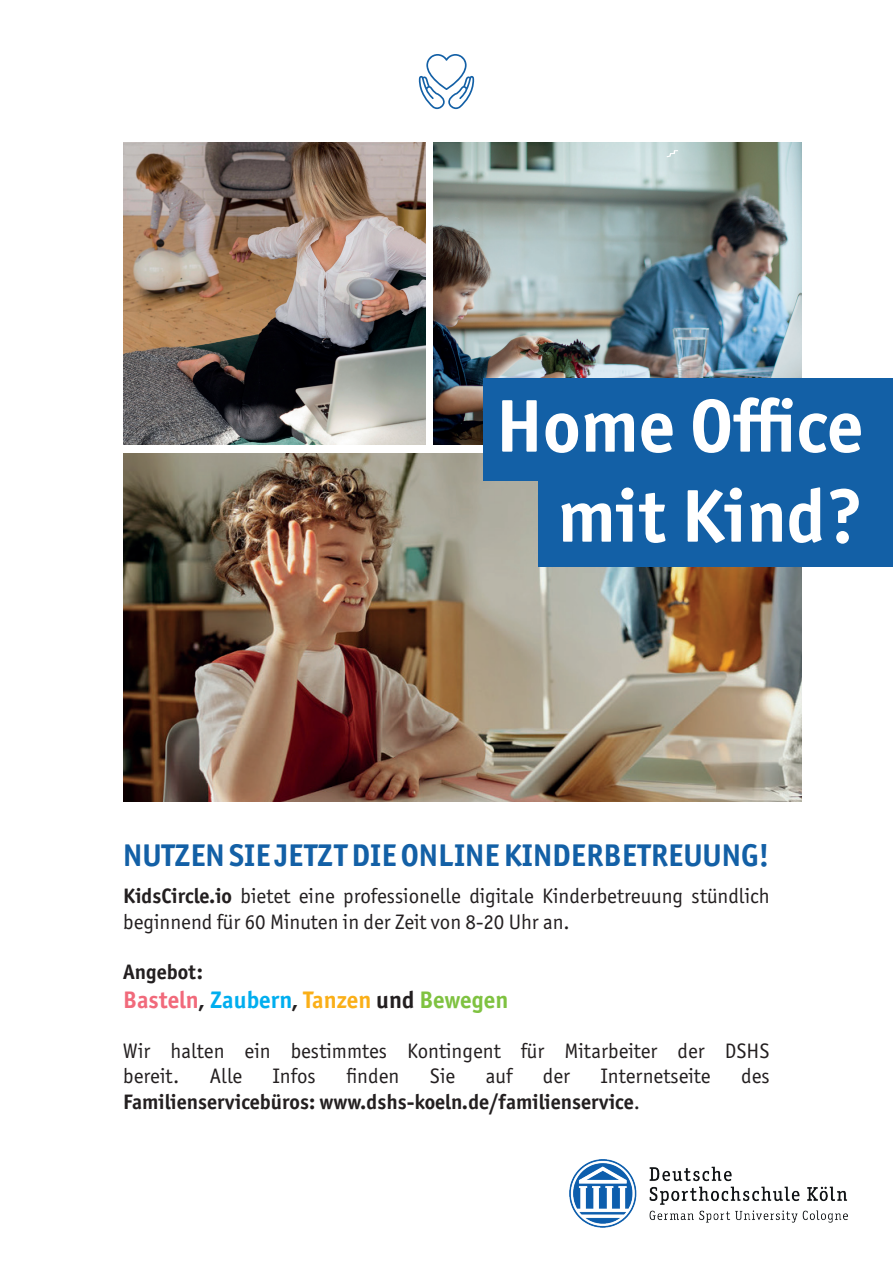
<style>
.page{position:relative;width:893px;height:1263px;background:#fff}
.page>*{position:absolute;margin:0;border:0;box-sizing:border-box;transform-origin:0 0}
.t1{font:700 75px/90px "Officina Sans ITC Pro";color:#fff;text-align:right}
.t2{font:700 31.5px "Officina Sans ITC Pro";color:#1360a6}
.t3{font:700 24px "Officina Sans ITC Pro";color:#f16a7b}
.t4{font:21px/25.2px "Officina Sans ITC Pro";color:#231f20}
.t5{font:700 21px "Officina Sans ITC Pro";color:#231f20}
.s1{font-weight:700}
.s2{color:#231f20}
.s3{color:#00aeef}
.s4{color:#faaf18}
.s5{color:#7fc241}
.s6{font-weight:400}
</style>
<div class="page">
<img style="left:123px;top:142px;width:302px;height:302px">
<img style="left:434px;top:142px;width:367px;height:302px">
<img style="left:123px;top:453px;width:678px;height:349px">
<div style="left:483px;top:379px;width:410px;height:102px;background:#1360a6"></div>
<div style="left:539px;top:465px;width:354px;height:102px;background:#1360a6"></div>
<img style="left:570px;top:1160px;width:277px;height:67px">
<svg style="left:667px;top:150px;width:11px;height:7px"></svg>
<svg style="left:419px;top:54px;width:55px;height:55px"></svg>
<h1 class="t1" style="left:496px;top:380px;width:369px">Home Office mit Kind?</h1>
<h2 class="t2" style="left:123px;top:835px;width:648px">NUTZEN SIE JETZT DIE ONLINE KINDERBETREUUNG!</h2>
<p class="t4" style="left:123px;top:883px;width:648px"><span class="s1">KidsCircle.io</span> bietet eine professionelle digitale Kinderbetreuung stündlich beginnend für 60 Minuten in der Zeit von 8-20 Uhr an.</p>
<p class="t5" style="left:123px;top:959px;width:81px">Angebot:</p>
<p class="t3" style="left:123px;top:985px;width:386px">Basteln<span class="s2">,</span> <span class="s3">Zaubern</span><span class="s2">,</span> <span class="s4">Tanzen</span> <span class="s2">und</span> <span class="s5">Bewegen</span></p>
<p class="t4" style="left:123px;top:1038px;width:648px">Wir halten ein bestimmtes Kontingent für Mitarbeiter der DSHS bereit.</p>
<p class="t4" style="left:210px;top:1063px;width:34px">Alle</p>
<p class="t4" style="left:273px;top:1063px;width:44px">Infos</p>
<p class="t4" style="left:346px;top:1063px;width:54px">finden</p>
<p class="t4" style="left:430px;top:1063px;width:27px">Sie</p>
<p class="t4" style="left:486px;top:1063px;width:28px">auf</p>
<p class="t4" style="left:543px;top:1063px;width:29px">der</p>
<p class="t4" style="left:601px;top:1063px;width:111px">Internetseite</p>
<p class="t4" style="left:741px;top:1063px;width:30px">des</p>
<p class="t5" style="left:123px;top:1088px;width:518px">Familienservicebüros: www.dshs-koeln.de/familienservice<span class="s6">.</span></p>
</div>
